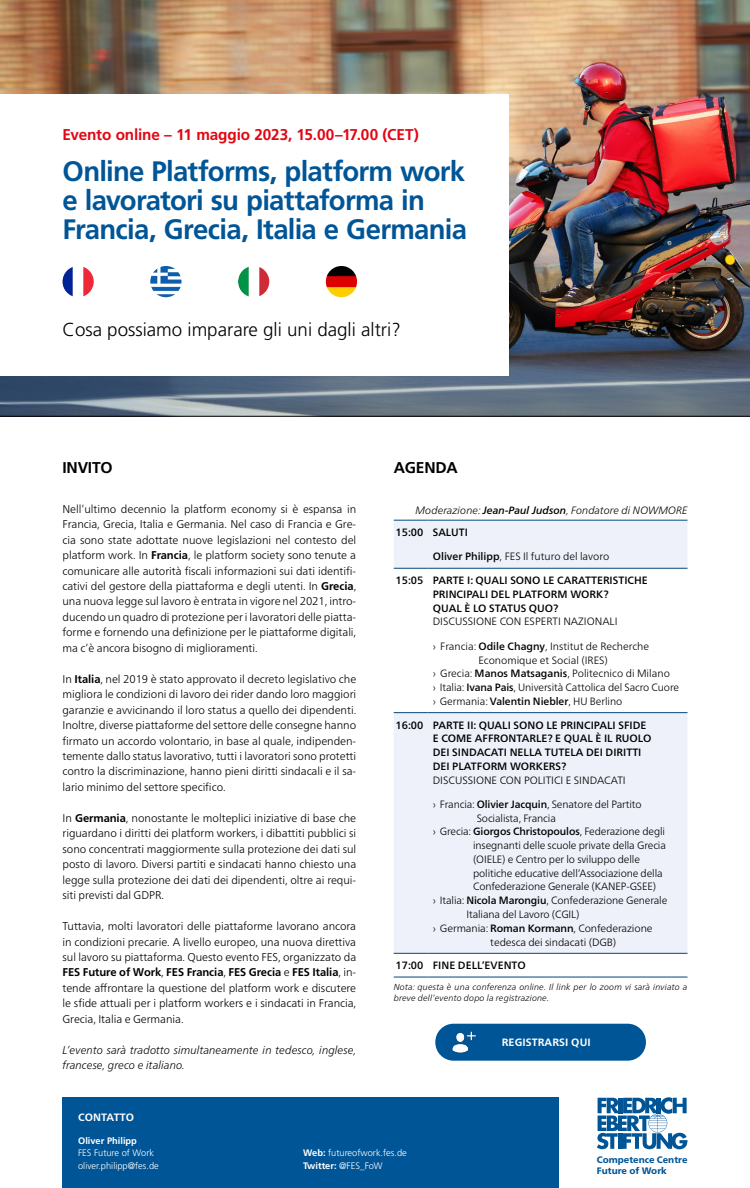
<style>
.page{position:relative;width:750px;height:1188px;background:#fff}
.page>*{position:absolute;margin:0;border:0;box-sizing:border-box;transform-origin:0 0}
.t1{font:700 28.12px/28.8px "Frutiger LT Std";letter-spacing:-.025em;color:#005597}
.t2{font:300 18.75px "Frutiger LT Std";color:#000}
.t3{font:700 15.62px "Frutiger LT Std";letter-spacing:-.01em;color:#e30613}
.t4{font:700 15.62px "Frutiger LT Std";letter-spacing:-.015em;color:#000}
.t5{font:300 11.25px/15.4px "Frutiger Neue LTW1 G";letter-spacing:-.005em;color:#000;text-align:justify}
.t6{font:italic 300 11.25px/15.4px "Frutiger Neue LTW1 G";color:#000}
.t7{font:300 10.62px "Frutiger Neue LTW1 G";letter-spacing:-.01em;color:#000}
.t8{font:500 10.62px/13.8px "Frutiger Neue LTW1 G";color:#000}
.t9{font:italic 300 10.62px/22.1px "Frutiger Neue LTW1 G";color:#000}
.t10{font:700 10.62px "Frutiger Neue LTW1 G";letter-spacing:.01em;color:#fff}
.t11{font:300 9.38px "Frutiger LT Std";color:#fff}
.t12{font:700 9.38px "Frutiger LT Std";color:#fff}
.t13{font:800 9.38px/10.6px "Frutiger Neue LTW1 G";color:#005597}
.t14{font:italic 300 8.75px/10.5px "Frutiger Neue LTW1 G";letter-spacing:.01em;color:#000}
.s1{font-weight:500}
.s2{font-weight:500;font-style:normal}
.s3{font-weight:700}
.s4{font-weight:300}
</style>
<div class="page">
<img style="left:0;top:0;width:750px;height:416px">
<svg style="left:394px;top:521px;width:294px;height:432px;fill:#eef1f9"></svg>
<hr style="left:394px;top:520px;width:34px;height:1px;background:#004881">
<hr style="left:428px;top:520px;width:260px;height:1px;background:#004881">
<hr style="left:394px;top:568px;width:34px;height:1px;background:#004881">
<hr style="left:428px;top:568px;width:260px;height:1px;background:#004881">
<hr style="left:394px;top:712px;width:34px;height:1px;background:#004881">
<hr style="left:428px;top:712px;width:260px;height:1px;background:#004881">
<hr style="left:394px;top:953px;width:34px;height:1px;background:#004881">
<hr style="left:428px;top:953px;width:260px;height:1px;background:#004881">
<hr style="left:394px;top:977px;width:34px;height:1px;background:#004881">
<hr style="left:428px;top:977px;width:260px;height:1px;background:#004881">
<div style="left:435px;top:1023px;width:211px;height:37px;background:#005597;border-radius:18px"></div>
<img style="left:452px;top:1031px;width:24px;height:22px">
<div style="left:0;top:94px;width:508px;height:281px;background:#fff"></div>
<img style="left:62px;top:266px;width:32px;height:31px;border-radius:16px">
<img style="left:150px;top:266px;width:32px;height:31px;border-radius:16px">
<img style="left:238px;top:266px;width:31px;height:31px;border-radius:16px">
<img style="left:326px;top:266px;width:31px;height:31px;border-radius:16px">
<div style="left:62px;top:1097px;width:497px;height:91px;background:#005597"></div>
<svg style="left:597px;top:1097px;width:90px;height:52px"></svg>
<h3 class="t3" style="left:62px;top:125px;width:358px">Evento online – 11 maggio 2023, 15.00–17.00 (CET)</h3>
<h1 class="t1" style="left:62px;top:157px;width:406px">Online Platforms, platform work e lavoratori su piattaforma in<br>Francia, Grecia, Italia e Germania</h1>
<h2 class="t2" style="left:62px;top:318px;width:340px">Cosa possiamo imparare gli uni dagli altri?</h2>
<h3 class="t4" style="left:62px;top:458px;width:52px">INVITO</h3>
<h3 class="t4" style="left:394px;top:458px;width:66px">AGENDA</h3>
<p class="t9" style="left:396px;top:499px;width:293px;text-indent:20px">Moderazione: <span class="s1">Jean-Paul Judson</span>, Fondatore di NOWMORE<br><span class="s2">15:00 SALUTI</span></p>
<p class="t7" style="left:433px;top:550px;width:178px"><span class="s1">Oliver Philipp</span>, FES Il futuro del lavoro</p>
<p class="t8" style="left:433px;top:573px;width:217px;text-indent:-37px">15:05 PARTE I: QUALI SONO LE CARATTERISTICHE<br>PRINCIPALI DEL PLATFORM WORK?<br>QUAL È LO STATUS QUO?</p>
<p class="t7" style="left:433px;top:615px;width:186px">DISCUSSIONE CON ESPERTI NAZIONALI</p>
<p class="t7" style="left:433px;top:639px;width:218px">› Francia: <span class="s1">Odile Chagny</span>, Institut de Recherche</p>
<p class="t7" style="left:478px;top:653px;width:131px">Economique et Social (IRES)</p>
<p class="t7" style="left:433px;top:667px;width:239px">› Grecia: <span class="s1">Manos Matsaganis</span>, Politecnico di Milano</p>
<p class="t7" style="left:433px;top:681px;width:248px">› Italia: <span class="s1">Ivana Pais</span>, Università Cattolica del Sacro Cuore</p>
<p class="t7" style="left:433px;top:694px;width:191px">› Germania: <span class="s1">Valentin Niebler</span>, HU Berlino</p>
<p class="t8" style="left:433px;top:718px;width:220px;text-indent:-37px">16:00 PARTE II: QUALI SONO LE PRINCIPALI SFIDE E COME AFFRONTARLE? E QUAL È IL RUOLO DEI SINDACATI NELLA TUTELA DEI DIRITTI DEI PLATFORM WORKERS?</p>
<p class="t7" style="left:433px;top:773px;width:194px">DISCUSSIONE CON POLITICI E SINDACATI</p>
<p class="t7" style="left:433px;top:797px;width:210px">› Francia: <span class="s1">Olivier Jacquin</span>, Senatore del Partito</p>
<p class="t7" style="left:477px;top:811px;width:81px">Socialista, Francia</p>
<p class="t7" style="left:433px;top:825px;width:234px">› Grecia: <span class="s1">Giorgos Christopoulos</span>, Federazione degli</p>
<p class="t7" style="left:473px;top:839px;width:194px">insegnanti delle scuole private della Grecia</p>
<p class="t7" style="left:473px;top:852px;width:168px">(OIELE) e Centro per lo sviluppo delle</p>
<p class="t7" style="left:473px;top:866px;width:191px">politiche educative dell‘Associazione della</p>
<p class="t7" style="left:473px;top:880px;width:185px">Confederazione Generale (KANEP-GSEE)</p>
<p class="t7" style="left:433px;top:894px;width:236px">› Italia: <span class="s1">Nicola Marongiu</span>, Confederazione Generale</p>
<p class="t7" style="left:466px;top:907px;width:115px">Italiana del Lavoro (CGIL)</p>
<p class="t7" style="left:433px;top:921px;width:221px">› Germania: <span class="s1">Roman Kormann</span>, Confederazione</p>
<p class="t7" style="left:490px;top:935px;width:127px">tedesca dei sindacati (DGB)</p>
<p class="t8" style="left:396px;top:958px;width:132px">17:00 FINE DELL‘EVENTO</p>
<p class="t5" style="left:62px;top:501px;width:295px">Nell’ultimo decennio la platform economy si è espansa in Francia, Grecia, Italia e Germania. Nel caso di Francia e Gre&shy;cia sono state adottate nuove legislazioni nel contesto del platform work. In <span class="s3">Francia</span>, le platform society sono tenute a comunicare alle autorità fiscali informazioni sui dati identifi&shy;cativi del gestore della piattaforma e degli utenti. In <span class="s3">Grecia</span>, una nuova legge sul lavoro è entrata in vigore nel 2021, intro&shy;ducendo un quadro di protezione per i lavoratori delle piatta&shy;forme e fornendo una definizione per le piattaforme digitali, ma c’è ancora bisogno di miglioramenti.</p>
<p class="t5" style="left:62px;top:671px;width:295px">In <span class="s3">Italia</span>, nel 2019 è stato approvato il decreto legislativo che migliora le condizioni di lavoro dei rider dando loro maggiori garanzie e avvicinando il loro status a quello dei dipendenti.<br>Inoltre, diverse piattaforme del settore delle consegne hanno firmato un accordo volontario, in base al quale, indipenden&shy;temente dallo status lavorativo, tutti i lavoratori sono protetti contro la discriminazione, hanno pieni diritti sindacali e il sa&shy;lario minimo del settore specifico.</p>
<p class="t5" style="left:62px;top:810px;width:295px">In <span class="s3">Germania</span>, nonostante le molteplici iniziative di base che riguardano i diritti dei platform workers, i dibattiti pubblici si sono concentrati maggiormente sulla protezione dei dati sul posto di lavoro. Diversi partiti e sindacati hanno chiesto una legge sulla protezione dei dati dei dipendenti, oltre ai requi&shy;siti previsti dal GDPR.</p>
<p class="t5" style="left:62px;top:918px;width:295px">Tuttavia, molti lavoratori delle piattaforme lavorano ancora in condizioni precarie. A livello europeo, una nuova direttiva sul lavoro su piattaforma. Questo evento FES, organizzato da <span class="s3">FES Future of Work</span>, <span class="s3">FES Francia</span>, <span class="s3">FES Grecia</span> e <span class="s3">FES Italia</span>, in&shy;tende affrontare la questione del platform work e discutere le sfide attuali per i platform workers e i sindacati in Francia, Grecia, Italia e Germania.</p>
<p class="t6" style="left:62px;top:1042px;width:295px">L’evento sarà tradotto simultaneamente in tedesco, inglese, francese, greco e italiano.</p>
<p class="t14" style="left:394px;top:982px;width:295px">Nota: questa è una conferenza online. Il link per lo zoom vi sarà inviato a breve dell’evento dopo la registrazione.</p>
<p class="t10" style="left:502px;top:1036px;width:90px">REGISTRARSI QUI</p>
<p class="t10" style="left:78px;top:1111px;width:58px">CONTATTO</p>
<p class="t12" style="left:78px;top:1134px;width:60px">Oliver Philipp</p>
<p class="t11" style="left:78px;top:1147px;width:77px">FES Future of Work</p>
<p class="t11" style="left:303px;top:1147px;width:105px"><span class="s3">Web:</span> futureofwork.fes.de</p>
<p class="t11" style="left:78px;top:1160px;width:82px">oliver.philipp@fes.de</p>
<p class="t12" style="left:303px;top:1159px;width:81px">Twitter: <span class="s4">@FES_FoW</span></p>
<p class="t13" style="left:597px;top:1154px;width:92px">Competence Centre<br>Future of Work</p>
</div>
